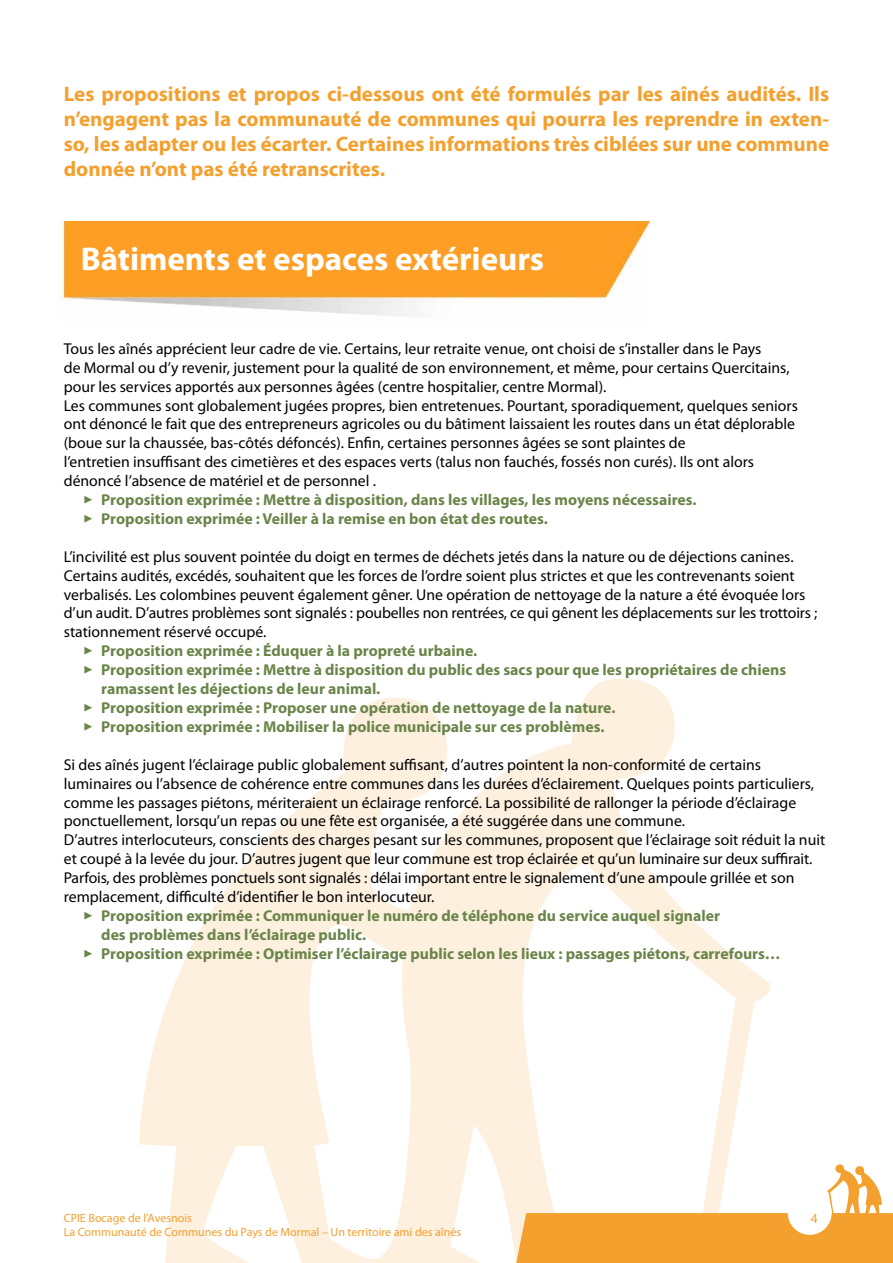
<style>
.page{position:relative;width:893px;height:1263px;background:#fff}
.page>*{position:absolute;margin:0;border:0;box-sizing:border-box;transform-origin:0 0}
.t1{font:700 33px "Myriad Pro";color:#fff}
.t2{font:700 21px/25.2px "Myriad Pro";color:#f4a02e;text-align:justify}
.t3{font:15.75px/18.9px "Myriad Pro";color:#000}
.t4{font:700 15.75px/18.9px "Myriad Pro";color:#6a8549}
.t5{font:13.5px "Myriad Pro";color:#f4a02e}
.t6{font:12px/14.4px "Myriad Pro";color:#f4a02e}
</style>
<div class="page">
<img style="left:59px;top:221px;width:590px;height:95px">
<svg style="left:139px;top:678px;width:631px;height:585px"></svg>
<svg style="left:516px;top:1164px;width:377px;height:99px"></svg>
<div style="left:788px;top:1191px;width:44px;height:44px;background:#fff;border-radius:50%"></div>
<p class="t2" style="left:64px;top:81px;width:767px">Les propositions et propos ci-dessous ont été formulés par les aînés audités. Ils n’engagent pas la communauté de communes qui pourra les reprendre in exten&shy;so, les adapter ou les écarter. Certaines informations très ciblées sur une commune donnée n’ont pas été retranscrites.</p>
<h1 class="t1" style="left:81px;top:240px;width:465px">Bâtiments et espaces extérieurs</h1>
<p class="t3" style="left:64px;top:339px;width:736px">Tous les aînés apprécient leur cadre de vie. Certains, leur retraite venue, ont choisi de s’installer dans le Pays<br>de Mormal ou d’y revenir, justement pour la qualité de son environnement, et même, pour certains Quercitains, pour les services apportés aux personnes âgées (centre hospitalier, centre Mormal).<br>Les communes sont globalement jugées propres, bien entretenues. Pourtant, sporadiquement, quelques seniors ont dénoncé le fait que des entrepreneurs agricoles ou du bâtiment laissaient les routes dans un état déplorable (boue sur la chaussée, bas-côtés défoncés). Enfin, certaines personnes âgées se sont plaintes de<br>l’entretien insuffisant des cimetières et des espaces verts (talus non fauchés, fossés non curés). Ils ont alors dénoncé l’absence de matériel et de personnel .</p>
<p class="t4" style="left:83px;top:490px;width:615px">✓ Proposition exprimée : Mettre à disposition, dans les villages, les moyens nécessaires.</p>
<p class="t4" style="left:83px;top:509px;width:466px">✓ Proposition exprimée : Veiller à la remise en bon état des routes.</p>
<p class="t3" style="left:64px;top:547px;width:755px">L’incivilité est plus souvent pointée du doigt en termes de déchets jetés dans la nature ou de déjections canines.<br>Certains audités, excédés, souhaitent que les forces de l’ordre soient plus strictes et que les contrevenants soient verbalisés. Les colombines peuvent également gêner. Une opération de nettoyage de la nature a été évoquée lors d’un audit. D’autres problèmes sont signalés : poubelles non rentrées, ce qui gênent les déplacements sur les trottoirs ; stationnement réservé occupé.</p>
<p class="t4" style="left:83px;top:642px;width:395px">✓ Proposition exprimée : Éduquer à la propreté urbaine.</p>
<p class="t4" style="left:101px;top:661px;width:686px;text-indent:-18px">✓ Proposition exprimée : Mettre à disposition du public des sacs pour que les propriétaires de chiens ramassent les déjections de leur animal.</p>
<p class="t4" style="left:83px;top:698px;width:534px">✓ Proposition exprimée : Proposer une opération de nettoyage de la nature.</p>
<p class="t4" style="left:83px;top:717px;width:523px">✓ Proposition exprimée : Mobiliser la police municipale sur ces problèmes.</p>
<p class="t3" style="left:64px;top:755px;width:763px">Si des aînés jugent l’éclairage public globalement suffisant, d’autres pointent la non-conformité de certains luminaires ou l’absence de cohérence entre communes dans les durées d’éclairement. Quelques points particuliers, comme les passages piétons, mériteraient un éclairage renforcé. La possibilité de rallonger la période d’éclairage ponctuellement, lorsqu’un repas ou une fête est organisée, a été suggérée dans une commune.<br>D’autres interlocuteurs, conscients des charges pesant sur les communes, proposent que l’éclairage soit réduit la nuit et coupé à la levée du jour. D’autres jugent que leur commune est trop éclairée et qu’un luminaire sur deux suffirait.<br>Parfois, des problèmes ponctuels sont signalés : délai important entre le signalement d’une ampoule grillée et son remplacement, difficulté d’identifier le bon interlocuteur.</p>
<p class="t4" style="left:101px;top:906px;width:620px;text-indent:-18px">✓ Proposition exprimée : Communiquer le numéro de téléphone du service auquel signaler des problèmes dans l’éclairage public.</p>
<p class="t4" style="left:83px;top:944px;width:699px">✓ Proposition exprimée : Optimiser l’éclairage public selon les lieux : passages piétons, carrefours…</p>
<p class="t6" style="left:64px;top:1211px;width:399px">CPIE Bocage de l’Avesnois<br>La Communauté de Communes du Pays de Mormal – Un territoire ami des aînés</p>
<p class="t5" style="left:811px;top:1211px;width:8px">4</p>
</div>
